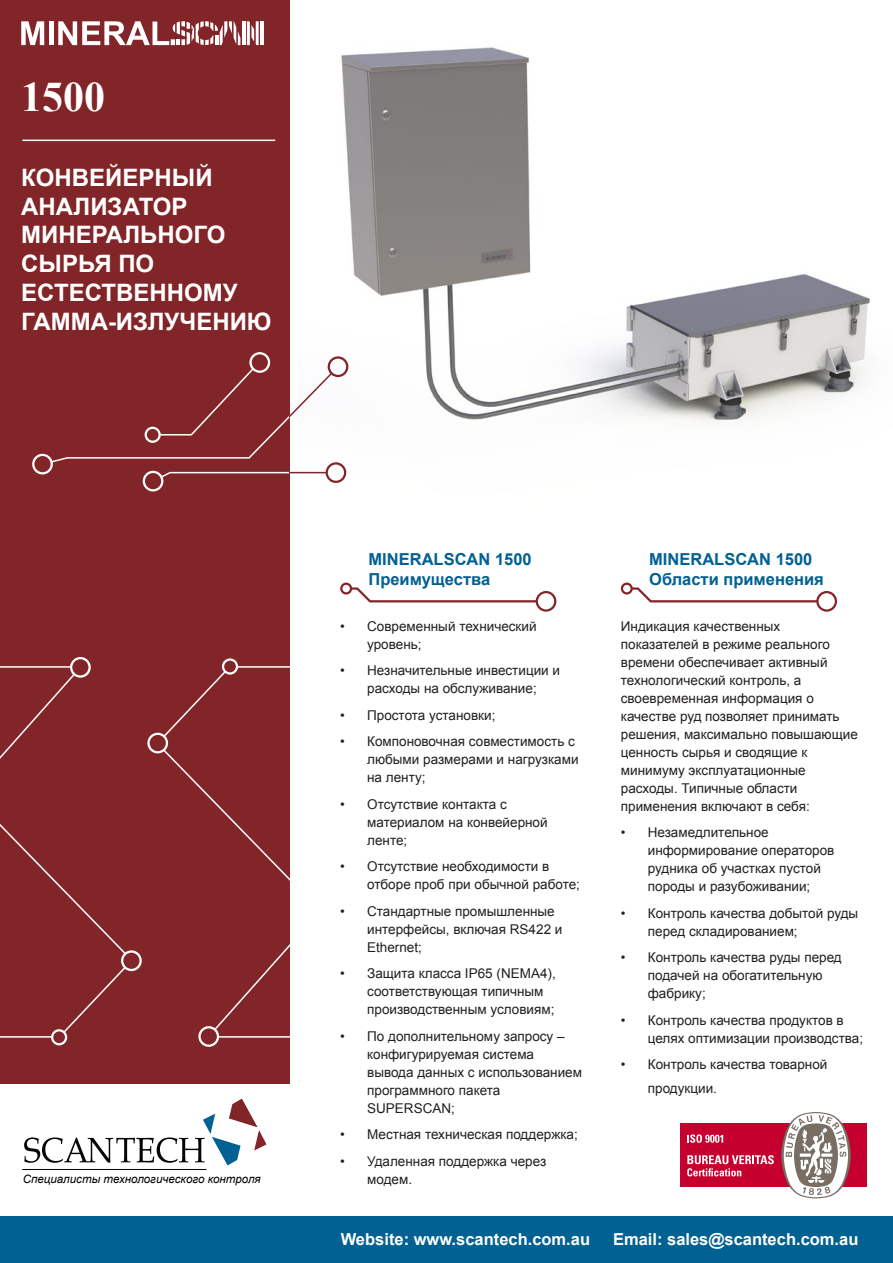
<style>
.page{position:relative;width:893px;height:1263px;background:#fff}
.page>*{position:absolute;margin:0;border:0;box-sizing:border-box;transform-origin:0 0}
.t1{font:700 42px "Times New Roman";color:#fff}
.t2{font:700 24px/28.8px "Arial";color:#fff}
.t3{font:700 16.5px/19.8px "Arial";color:#006192}
.t4{font:700 16.5px "Arial";color:#fff}
.t5{font:13.5px/18px "Arial";color:#231f20}
.t6{font:italic 11.55px "Arial";color:#000}
</style>
<div class="page">
<img style="left:341px;top:47px;width:529px;height:377px">
<div style="left:0;top:0;width:289px;height:1263px;background:#822528"></div>
<svg style="left:0;top:657px;width:289px;height:390px"></svg>
<svg style="left:32px;top:352px;width:316px;height:139px"></svg>
<div style="left:0;top:1216px;width:893px;height:47px;background:#006192"></div>
<div style="left:0;top:1084px;width:893px;height:132px;background:#fff"></div>
<hr style="left:22px;top:140px;width:253px;height:1px;background:#fff">
<svg style="left:621px;top:583px;width:216px;height:29px"></svg>
<svg style="left:340px;top:583px;width:216px;height:29px"></svg>
<hr style="left:242px;top:21px;width:3px;height:24px;background:#fff">
<svg style="left:247px;top:21px;width:12px;height:24px"></svg>
<hr style="left:260px;top:21px;width:4px;height:24px;background:#fff">
<svg style="left:21px;top:21px;width:23px;height:24px"></svg>
<div style="left:49px;top:21px;width:5px;height:24px;background:#fff"></div>
<svg style="left:58px;top:21px;width:182px;height:24px"></svg>
<svg style="left:24px;top:1099px;width:242px;height:66px"></svg>
<hr style="left:22px;top:1169px;width:185px;height:1px;background:#070606">
<div style="left:680px;top:1123px;width:186px;height:64px;background:#c5002e"></div>
<svg style="left:781px;top:1112px;width:70px;height:86px"></svg>
<svg style="left:687px;top:1134px;width:36px;height:9px"></svg>
<svg style="left:687px;top:1155px;width:87px;height:21px"></svg>
<p class="t1" style="left:21px;top:68px;width:86px">1500</p>
<p class="t2" style="left:21px;top:164px;width:252px">КОНВЕЙЕРНЫЙ<br>АНАЛИЗАТОР<br>МИНЕРАЛЬНОГО<br>СЫРЬЯ ПО<br>ЕСТЕСТВЕННОМУ<br>ГАММА-ИЗЛУЧЕНИЮ</p>
<p class="t3" style="left:369px;top:550px;width:165px">MINERALSCAN 1500<br>Преимущества</p>
<p class="t5" style="left:367px;top:617px;width:171px;text-indent:-27px">• Современный технический уровень;</p>
<p class="t5" style="left:340px;top:662px;width:221px;text-align:center">• Незначительные инвестиции и расходы на обслуживание;</p>
<p class="t5" style="left:340px;top:706px;width:157px">• Простота установки;</p>
<p class="t5" style="left:367px;top:733px;width:213px;text-indent:-27px">• Компоновочная совместимость с любыми размерами и нагрузками на ленту;</p>
<p class="t5" style="left:367px;top:795px;width:182px;text-indent:-27px">• Отсутствие контакта с материалом на конвейерной ленте;</p>
<p class="t5" style="left:367px;top:858px;width:214px;text-indent:-27px">• Отсутствие необходимости в отборе проб при обычной работе;</p>
<p class="t5" style="left:367px;top:902px;width:197px;text-indent:-27px">• Стандартные промышленные интерфейсы, включая RS422 и<br>Ethernet;</p>
<p class="t5" style="left:367px;top:965px;width:190px;text-indent:-27px">• Защита класса IP65 (NEMA4), соответствующая типичным производственным условиям;</p>
<p class="t5" style="left:367px;top:1027px;width:216px;text-indent:-27px">• По дополнительному запросу – конфигурируемая система вывода данных с использованием программного пакета<br>SUPERSCAN;</p>
<p class="t5" style="left:340px;top:1126px;width:239px">• Местная техническая поддержка;</p>
<p class="t5" style="left:340px;top:1152px;width:208px">• Удаленная поддержка через</p>
<p class="t6" style="left:23px;top:1171px;width:240px">Специалисты технологического контроля</p>
<p class="t5" style="left:367px;top:1170px;width:46px">модем.</p>
<p class="t3" style="left:649px;top:550px;width:165px">MINERALSCAN 1500</p>
<p class="t3" style="left:649px;top:569px;width:176px">Области применения</p>
<p class="t5" style="left:621px;top:617px;width:239px">Индикация качественных показателей в режиме реального времени обеспечивает активный технологический контроль, а своевременная информация о качестве руд позволяет принимать решения, максимально повышающие ценность сырья и сводящие к минимуму эксплуатационные расходы. Типичные области применения включают в себя:</p>
<p class="t5" style="left:648px;top:824px;width:188px;text-indent:-27px">• Незамедлительное информирование операторов рудника об участках пустой породы и разубоживании;</p>
<p class="t5" style="left:648px;top:904px;width:212px;text-indent:-27px">• Контроль качества добытой руды перед складированием;</p>
<p class="t5" style="left:648px;top:949px;width:195px;text-indent:-27px">• Контроль качества руды перед подачей на обогатительную фабрику;</p>
<p class="t5" style="left:648px;top:1011px;width:217px;text-indent:-27px">• Контроль качества продуктов в целях оптимизации производства;</p>
<p class="t5" style="left:648px;top:1053px;width:181px;line-height:24px;text-indent:-27px">• Контроль качества товарной продукции.</p>
<p class="t4" style="left:341px;top:1228px;width:251px">Website: www.scantech.com.au</p>
<p class="t4" style="left:613px;top:1228px;width:247px">Email: sales@scantech.com.au</p>
</div>
